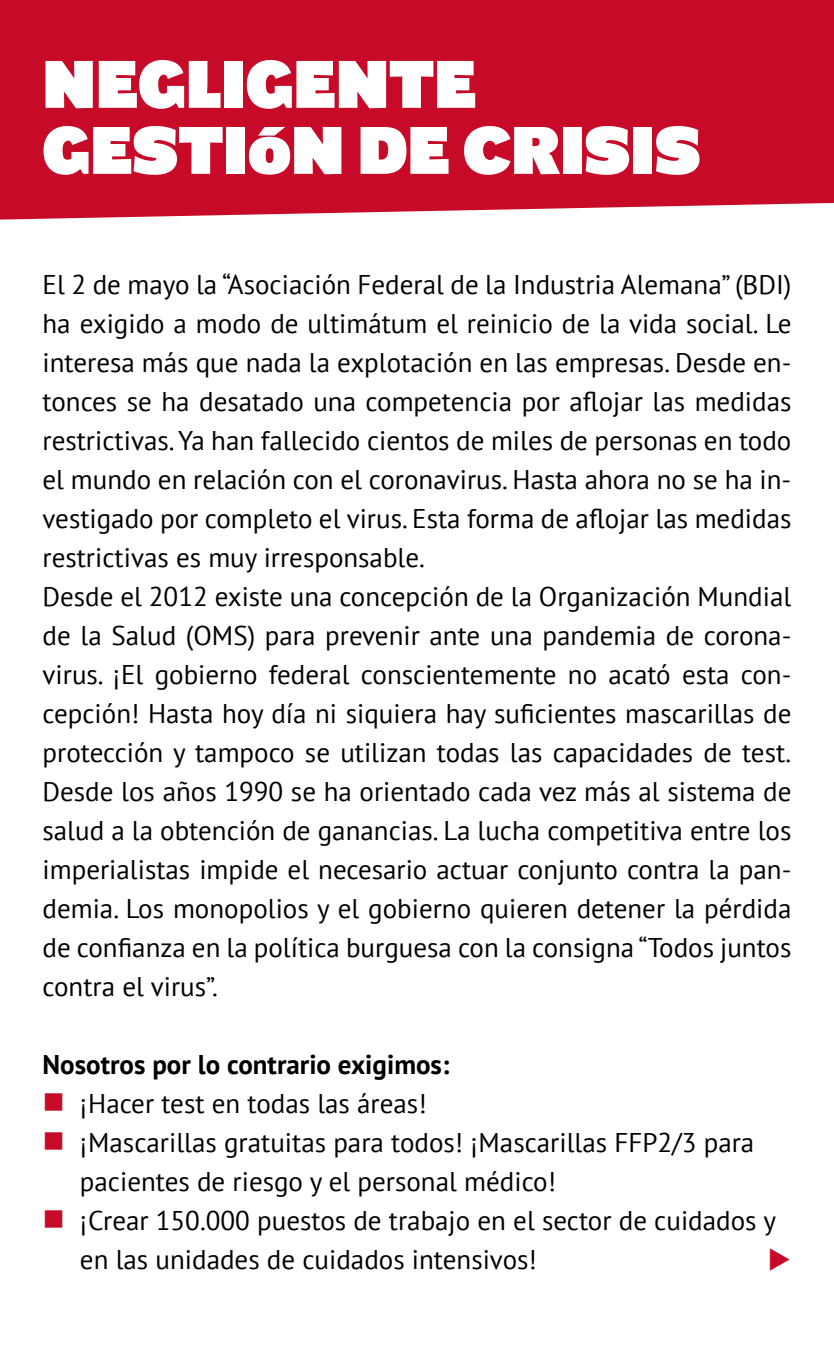
<style>
.page{position:relative;width:834px;height:1361px;background:#fff}
.page>*{position:absolute;margin:0;border:0;box-sizing:border-box;transform-origin:0 0}
.t1{font:66px/66px "Shire Derbyshire";color:#fff}
.t2{font:27px/39px "PT Sans";color:#000}
.t3{font:700 27px "PT Sans";color:#000}
</style>
<div class="page">
<div style="left:0;top:0;width:833px;height:220px;background:#c60a27"></div>
<h1 class="t1" style="left:43px;top:52px;width:659px">NEGLIGENTE<br>GESTIÓN DE CRISIS</h1>
<p class="t2" style="left:43px;top:264px;width:750px">El 2 de mayo la “Asociación Federal de la Industria Alemana” (BDI) ha exigido a modo de ultimátum el reinicio de la vida social. Le interesa más que nada la explotación en las empresas. Desde en&shy;tonces se ha desatado una competencia por aflojar las medidas restrictivas. Ya han fallecido cientos de miles de personas en todo el mundo en relación con el coronavirus. Hasta ahora no se ha in&shy;vestigado por completo el virus. Esta forma de aflojar las medidas restrictivas es muy irresponsable.<br>Desde el 2012 existe una concepción de la Organización Mundial de la Salud (OMS) para prevenir ante una pandemia de corona&shy;virus. ¡El gobierno federal conscientemente no acató esta con&shy;cepción! Hasta hoy día ni siquiera hay suficientes mascarillas de protección y tampoco se utilizan todas las capacidades de test.<br>Desde los años 1990 se ha orientado cada vez más al sistema de salud a la obtención de ganancias. La lucha competitiva entre los imperialistas impide el necesario actuar conjunto contra la pan&shy;demia. Los monopolios y el gobierno quieren detener la pérdida de confianza en la política burguesa con la consigna “Todos juntos contra el virus”.</p>
<p class="t3" style="left:43px;top:1046px;width:408px">Nosotros por lo contrario exigimos:</p>
<p class="t2" style="left:80px;top:1083px;width:697px">¡Hacer test en todas las áreas!<br>¡Mascarillas gratuitas para todos! ¡Mascarillas FFP2/3 para pacientes de riesgo y el personal médico!<br>¡Crear 150.000 puestos de trabajo en el sector de cuidados y en las unidades de cuidados intensivos!</p>
</div>
